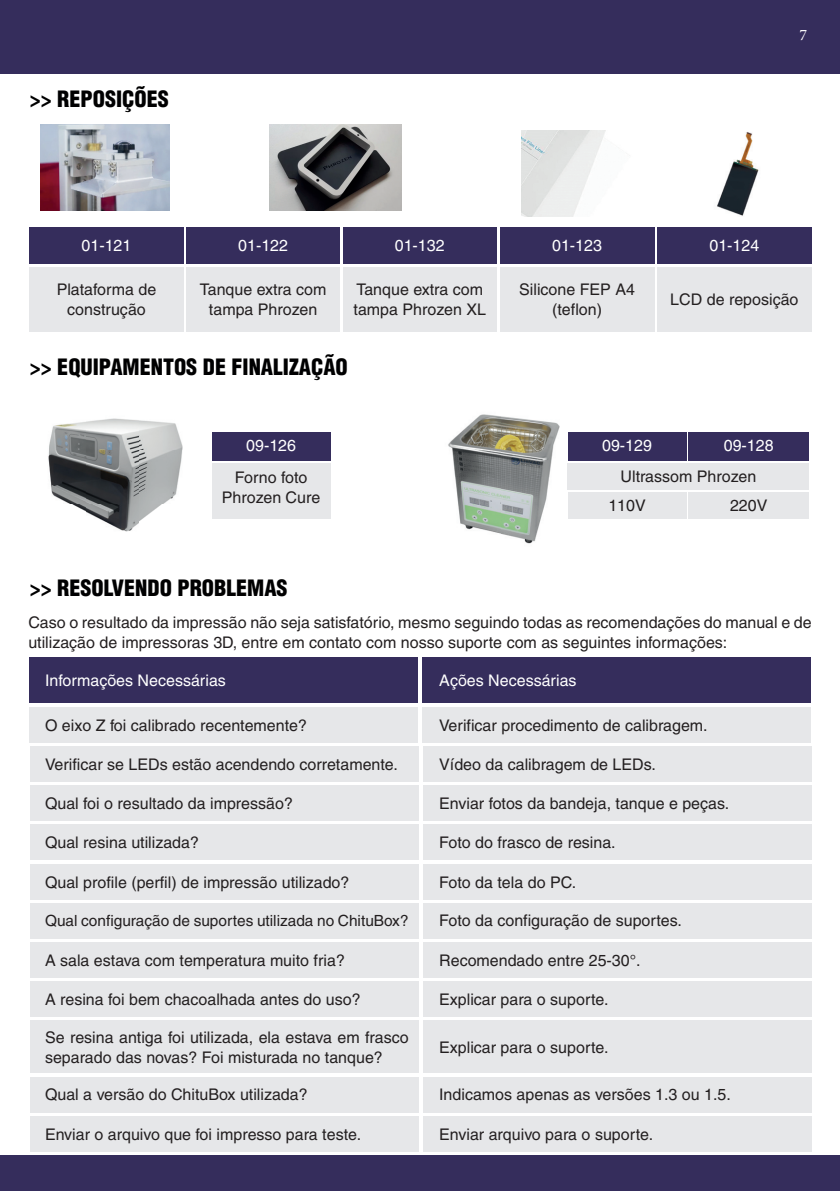
<style>
.page{position:relative;width:840px;height:1191px;background:#fff}
.page>*{position:absolute;margin:0;border:0;box-sizing:border-box;transform-origin:0 0}
.t1{font:900 condensed 22px "Helvetica";color:#000001}
.t2{font:16px/20px "Helvetica";color:#231f20;text-align:center}
.t3{font:16px "Helvetica";color:#fff}
.t4{font:16px "Minion Pro";color:#fff}
.t5{font:15.4px "Helvetica";color:#231f20}
</style>
<div class="page">
<div style="left:0;top:0;width:839px;height:73px;background:#352d5c"></div>
<div style="left:0;top:1155px;width:839px;height:36px;background:#352d5c"></div>
<div style="left:29px;top:657px;width:389px;height:46px;background:#352d5c"></div>
<div style="left:29px;top:227px;width:154px;height:37px;background:#352d5c"></div>
<div style="left:422px;top:657px;width:388px;height:46px;background:#352d5c"></div>
<div style="left:186px;top:227px;width:154px;height:37px;background:#352d5c"></div>
<div style="left:343px;top:227px;width:153px;height:37px;background:#352d5c"></div>
<div style="left:500px;top:227px;width:153px;height:37px;background:#352d5c"></div>
<div style="left:30px;top:746px;width:388px;height:35px;background:#e6e7e9"></div>
<div style="left:29px;top:267px;width:154px;height:64px;background:#e6e7e9"></div>
<div style="left:30px;top:903px;width:388px;height:35px;background:#e6e7e9"></div>
<div style="left:30px;top:824px;width:388px;height:36px;background:#e6e7e9"></div>
<div style="left:30px;top:981px;width:388px;height:36px;background:#e6e7e9"></div>
<div style="left:30px;top:1077px;width:388px;height:35px;background:#e6e7e9"></div>
<div style="left:30px;top:785px;width:388px;height:36px;background:#e6e7e9"></div>
<div style="left:30px;top:942px;width:388px;height:35px;background:#e6e7e9"></div>
<div style="left:30px;top:864px;width:388px;height:35px;background:#e6e7e9"></div>
<div style="left:30px;top:1020px;width:388px;height:53px;background:#e6e7e9"></div>
<div style="left:30px;top:1116px;width:388px;height:35px;background:#e6e7e9"></div>
<div style="left:29px;top:707px;width:389px;height:35px;background:#e6e7e9"></div>
<div style="left:422px;top:746px;width:389px;height:35px;background:#e6e7e9"></div>
<div style="left:186px;top:267px;width:154px;height:64px;background:#e6e7e9"></div>
<div style="left:343px;top:267px;width:153px;height:64px;background:#e6e7e9"></div>
<div style="left:500px;top:267px;width:153px;height:64px;background:#e6e7e9"></div>
<div style="left:422px;top:903px;width:389px;height:35px;background:#e6e7e9"></div>
<div style="left:422px;top:824px;width:389px;height:36px;background:#e6e7e9"></div>
<div style="left:422px;top:981px;width:389px;height:36px;background:#e6e7e9"></div>
<div style="left:422px;top:1077px;width:389px;height:35px;background:#e6e7e9"></div>
<div style="left:422px;top:785px;width:389px;height:36px;background:#e6e7e9"></div>
<div style="left:422px;top:942px;width:389px;height:35px;background:#e6e7e9"></div>
<div style="left:422px;top:864px;width:389px;height:35px;background:#e6e7e9"></div>
<div style="left:422px;top:1020px;width:389px;height:53px;background:#e6e7e9"></div>
<div style="left:422px;top:1116px;width:389px;height:35px;background:#e6e7e9"></div>
<div style="left:422px;top:707px;width:388px;height:35px;background:#e6e7e9"></div>
<div style="left:657px;top:227px;width:154px;height:37px;background:#352d5c"></div>
<div style="left:212px;top:432px;width:118px;height:29px;background:#352d5c"></div>
<div style="left:688px;top:432px;width:120px;height:29px;background:#352d5c"></div>
<div style="left:567px;top:432px;width:118px;height:29px;background:#352d5c"></div>
<div style="left:657px;top:267px;width:154px;height:64px;background:#e6e7e9"></div>
<div style="left:212px;top:463px;width:118px;height:56px;background:#e6e7e9"></div>
<div style="left:688px;top:492px;width:120px;height:27px;background:#e6e7e9"></div>
<div style="left:567px;top:492px;width:118px;height:27px;background:#e6e7e9"></div>
<div style="left:567px;top:463px;width:241px;height:26px;background:#e6e7e9"></div>
<img style="left:41px;top:125px;width:128px;height:85px">
<img style="left:521px;top:131px;width:84px;height:85px">
<img style="left:717px;top:132px;width:42px;height:84px">
<img style="left:269px;top:125px;width:132px;height:85px">
<img style="left:48px;top:418px;width:135px;height:114px">
<img style="left:448px;top:414px;width:112px;height:130px">
<h1 class="t1" style="left:30px;top:85px;width:140px">&gt;&gt; REPOSIÇÕES</h1>
<p class="t4" style="left:799px;top:24px;width:9px">7</p>
<p class="t3" style="left:81px;top:236px;width:51px">01-121</p>
<p class="t3" style="left:394px;top:236px;width:51px">01-132</p>
<p class="t3" style="left:238px;top:236px;width:51px">01-122</p>
<p class="t3" style="left:552px;top:236px;width:51px">01-123</p>
<p class="t2" style="left:200px;top:279px;width:128px">Tanque extra com tampa Phrozen</p>
<p class="t2" style="left:519px;top:279px;width:117px">Silicone FEP A4 (teflon)</p>
<p class="t2" style="left:57px;top:279px;width:101px">Plataforma de construção</p>
<p class="t2" style="left:353px;top:279px;width:134px;text-align:left">Tanque extra com tampa Phrozen XL</p>
<h1 class="t1" style="left:30px;top:353px;width:319px">&gt;&gt; EQUIPAMENTOS DE FINALIZAÇÃO</h1>
<p class="t3" style="left:709px;top:236px;width:51px">01-124</p>
<p class="t2" style="left:670px;top:289px;width:130px">LCD de reposição</p>
<p class="t3" style="left:246px;top:436px;width:51px">09-126</p>
<p class="t3" style="left:601px;top:436px;width:51px">09-129</p>
<p class="t3" style="left:723px;top:436px;width:51px">09-128</p>
<p class="t2" style="left:222px;top:468px;width:100px">Forno foto<br>Phrozen Cure</p>
<h1 class="t1" style="left:30px;top:574px;width:259px">&gt;&gt; RESOLVENDO PROBLEMAS</h1>
<p class="t2" style="left:620px;top:466px;width:137px">Ultrassom Phrozen</p>
<p class="t2" style="left:608px;top:496px;width:39px">110V</p>
<p class="t2" style="left:729px;top:496px;width:39px">220V</p>
<p class="t2" style="left:28px;top:612px;width:784px;text-align:left">Caso o resultado da impressão não seja satisfatório, mesmo seguindo todas as recomendações do manual e de utilização de impressoras 3D, entre em contato com nosso suporte com as seguintes informações:</p>
<p class="t3" style="left:45px;top:671px;width:182px">Informações Necessárias</p>
<p class="t3" style="left:439px;top:671px;width:139px">Ações Necessárias</p>
<p class="t2" style="left:45px;top:715px;width:263px">O eixo Z foi calibrado recentemente?</p>
<p class="t2" style="left:439px;top:715px;width:270px">Verificar procedimento de calibragem.</p>
<p class="t2" style="left:45px;top:754px;width:354px">Verificar se LEDs estão acendendo corretamente.</p>
<p class="t2" style="left:439px;top:754px;width:218px">Vídeo da calibragem de LEDs.</p>
<p class="t2" style="left:45px;top:793px;width:249px">Qual foi o resultado da impressão?</p>
<p class="t2" style="left:439px;top:793px;width:291px">Enviar fotos da bandeja, tanque e peças.</p>
<p class="t2" style="left:45px;top:832px;width:155px">Qual resina utilizada?</p>
<p class="t2" style="left:439px;top:832px;width:178px">Foto do frasco de resina.</p>
<p class="t2" style="left:45px;top:872px;width:306px">Qual profile (perfil) de impressão utilizado?</p>
<p class="t2" style="left:439px;top:872px;width:138px">Foto da tela do PC.</p>
<p class="t5" style="left:45px;top:911px;width:365px">Qual configuração de suportes utilizada no ChituBox?</p>
<p class="t2" style="left:439px;top:910px;width:244px">Foto da configuração de suportes.</p>
<p class="t2" style="left:45px;top:950px;width:301px">A sala estava com temperatura muito fria?</p>
<p class="t2" style="left:439px;top:950px;width:203px">Recomendado entre 25-30°.</p>
<p class="t2" style="left:45px;top:989px;width:317px">A resina foi bem chacoalhada antes do uso?</p>
<p class="t2" style="left:439px;top:989px;width:171px">Explicar para o suporte.</p>
<p class="t2" style="left:45px;top:1027px;width:365px;text-align:left">Se resina antiga foi utilizada, ela estava em frasco separado das novas? Foi misturada no tanque?</p>
<p class="t2" style="left:439px;top:1037px;width:171px">Explicar para o suporte.</p>
<p class="t2" style="left:45px;top:1084px;width:264px">Qual a versão do ChituBox utilizada?</p>
<p class="t2" style="left:439px;top:1084px;width:293px">Indicamos apenas as versões 1.3 ou 1.5.</p>
<p class="t2" style="left:45px;top:1124px;width:317px">Enviar o arquivo que foi impresso para teste.</p>
<p class="t2" style="left:439px;top:1124px;width:215px">Enviar arquivo para o suporte.</p>
</div>
